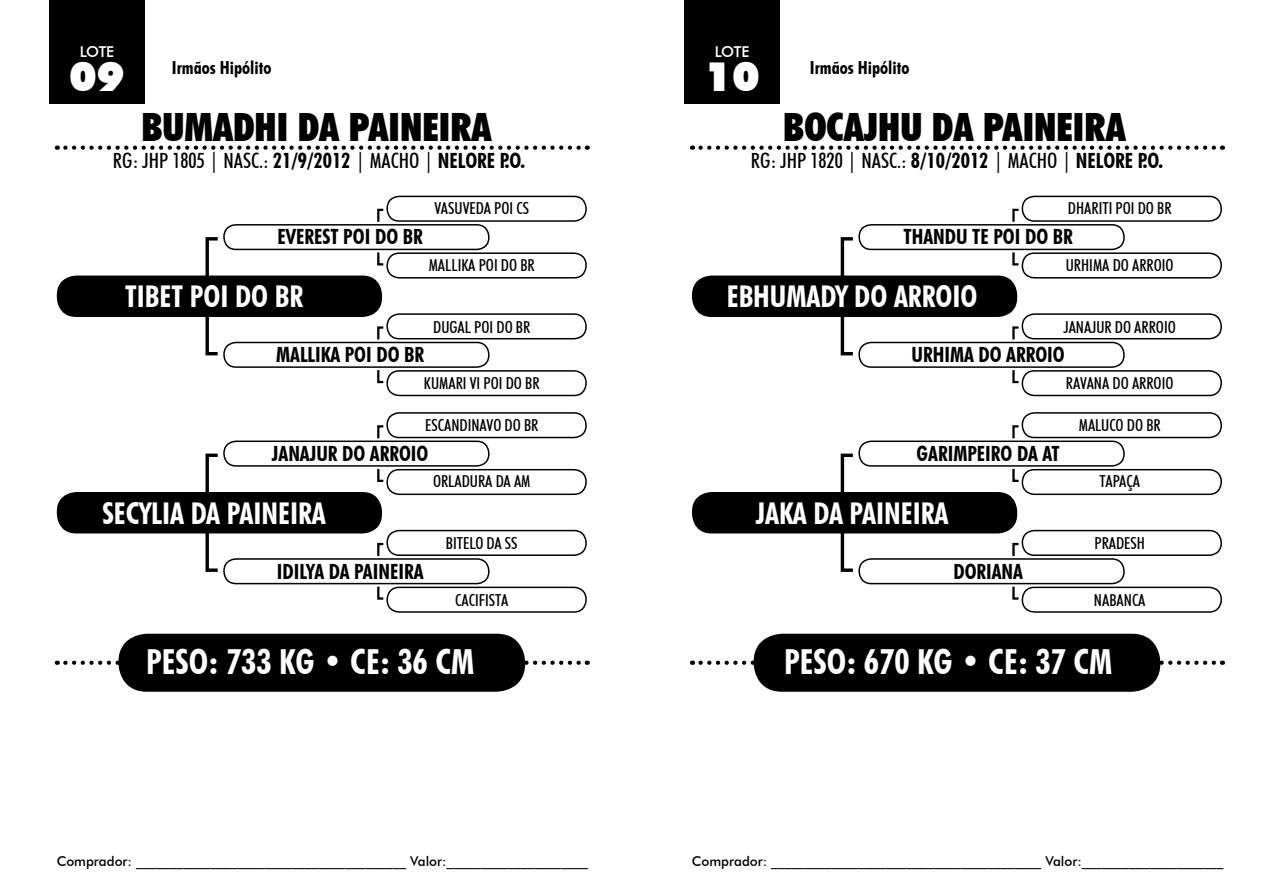
<style>
.page{position:relative;width:1276px;height:893px;background:#fff}
.page>*{position:absolute;margin:0;border:0;box-sizing:border-box;transform-origin:0 0}
.t1{font:900 40.5px "Futura BT";color:#fff}
.t2{font:900 condensed 39px "Futura BT";color:#000}
.t3{font:700 condensed 34.5px "Futura BT";color:#fff}
.t4{font:700 condensed 30px "Futura BT";color:#fff}
.t5{font:700 condensed 21px "Futura BT";color:#000}
.t6{font:500 condensed 21px "Futura BT";color:#000}
.t7{font:700 condensed 18px "Futura BT";color:#000}
.t8{font:500 condensed 16.5px "Futura BT";color:#000}
.t9{font:500 15px "Futura BT";color:#fff}
.t10{font:500 13.5px "Futura BT";color:#000}
.s1{font-weight:700}
</style>
<div class="page">
<svg style="left:65px;top:661px;width:523px;height:4px"></svg>
<div style="left:118px;top:634px;width:407px;height:58px;background:#000;border-radius:29px"></div>
<div style="left:57px;top:276px;width:325px;height:41px;background:#000;border-radius:20px"></div>
<div style="left:57px;top:492px;width:325px;height:41px;background:#000;border-radius:20px"></div>
<svg style="left:204px;top:237px;width:17px;height:39px"></svg>
<svg style="left:205px;top:453px;width:13px;height:39px"></svg>
<svg style="left:205px;top:317px;width:13px;height:39px"></svg>
<svg style="left:204px;top:533px;width:17px;height:39px"></svg>
<div style="left:223px;top:224px;width:266px;height:26px;border:2px solid #000;border-radius:12px"></div>
<div style="left:386px;top:196px;width:201px;height:26px;border:2px solid #000;border-radius:12px"></div>
<svg style="left:377px;top:208px;width:7px;height:14px"></svg>
<div style="left:386px;top:252px;width:201px;height:27px;border:2px solid #000;border-radius:12px"></div>
<svg style="left:376px;top:250px;width:9px;height:16px"></svg>
<div style="left:223px;top:441px;width:266px;height:26px;border:2px solid #000;border-radius:12px"></div>
<div style="left:386px;top:412px;width:201px;height:26px;border:2px solid #000;border-radius:12px"></div>
<svg style="left:376px;top:425px;width:9px;height:16px"></svg>
<div style="left:386px;top:469px;width:201px;height:26px;border:2px solid #000;border-radius:12px"></div>
<svg style="left:377px;top:468px;width:7px;height:14px"></svg>
<div style="left:223px;top:342px;width:266px;height:26px;border:2px solid #000;border-radius:12px"></div>
<div style="left:386px;top:313px;width:201px;height:26px;border:2px solid #000;border-radius:12px"></div>
<svg style="left:376px;top:326px;width:9px;height:16px"></svg>
<div style="left:386px;top:370px;width:201px;height:26px;border:2px solid #000;border-radius:12px"></div>
<svg style="left:377px;top:370px;width:7px;height:14px"></svg>
<div style="left:223px;top:558px;width:266px;height:26px;border:2px solid #000;border-radius:12px"></div>
<div style="left:386px;top:530px;width:201px;height:26px;border:2px solid #000;border-radius:12px"></div>
<svg style="left:377px;top:542px;width:7px;height:14px"></svg>
<div style="left:386px;top:587px;width:201px;height:26px;border:2px solid #000;border-radius:12px"></div>
<svg style="left:376px;top:584px;width:9px;height:16px"></svg>
<div style="left:49px;top:0;width:96px;height:104px;background:#000"></div>
<svg style="left:65px;top:146px;width:523px;height:4px"></svg>
<svg style="left:700px;top:661px;width:523px;height:4px"></svg>
<div style="left:753px;top:634px;width:407px;height:58px;background:#000;border-radius:29px"></div>
<div style="left:692px;top:276px;width:325px;height:41px;background:#000;border-radius:20px"></div>
<div style="left:692px;top:492px;width:325px;height:41px;background:#000;border-radius:20px"></div>
<svg style="left:839px;top:237px;width:17px;height:39px"></svg>
<svg style="left:840px;top:453px;width:13px;height:39px"></svg>
<svg style="left:840px;top:317px;width:13px;height:39px"></svg>
<svg style="left:839px;top:533px;width:17px;height:39px"></svg>
<div style="left:858px;top:224px;width:266px;height:26px;border:2px solid #000;border-radius:12px"></div>
<div style="left:1021px;top:196px;width:201px;height:26px;border:2px solid #000;border-radius:12px"></div>
<svg style="left:1012px;top:208px;width:7px;height:14px"></svg>
<div style="left:1021px;top:252px;width:201px;height:27px;border:2px solid #000;border-radius:12px"></div>
<svg style="left:1011px;top:250px;width:9px;height:16px"></svg>
<div style="left:858px;top:441px;width:266px;height:26px;border:2px solid #000;border-radius:12px"></div>
<div style="left:1021px;top:412px;width:201px;height:26px;border:2px solid #000;border-radius:12px"></div>
<svg style="left:1011px;top:425px;width:9px;height:16px"></svg>
<div style="left:1021px;top:469px;width:201px;height:26px;border:2px solid #000;border-radius:12px"></div>
<svg style="left:1012px;top:468px;width:7px;height:14px"></svg>
<div style="left:858px;top:342px;width:266px;height:26px;border:2px solid #000;border-radius:12px"></div>
<div style="left:1021px;top:313px;width:201px;height:26px;border:2px solid #000;border-radius:12px"></div>
<svg style="left:1011px;top:326px;width:9px;height:16px"></svg>
<div style="left:1021px;top:370px;width:201px;height:26px;border:2px solid #000;border-radius:12px"></div>
<svg style="left:1012px;top:370px;width:7px;height:14px"></svg>
<div style="left:858px;top:558px;width:266px;height:26px;border:2px solid #000;border-radius:12px"></div>
<div style="left:1021px;top:530px;width:201px;height:26px;border:2px solid #000;border-radius:12px"></div>
<svg style="left:1012px;top:542px;width:7px;height:14px"></svg>
<div style="left:1021px;top:587px;width:201px;height:26px;border:2px solid #000;border-radius:12px"></div>
<svg style="left:1011px;top:584px;width:9px;height:16px"></svg>
<div style="left:684px;top:0;width:96px;height:104px;background:#000"></div>
<svg style="left:700px;top:146px;width:523px;height:4px"></svg>
<p class="t9" style="left:80px;top:42px;width:34px">Lote</p>
<h1 class="t1" style="left:69px;top:52px;width:57px">09</h1>
<p class="t7" style="left:172px;top:57px;width:101px">Irmãos Hipólito</p>
<h2 class="t2" style="left:141px;top:103px;width:227px">BUMADHI DA PAIN</h2>
<h2 class="t2" style="left:422px;top:103px;width:72px">EIRA</h2>
<p class="t9" style="left:715px;top:42px;width:34px">Lote</p>
<h1 class="t1" style="left:704px;top:52px;width:57px">10</h1>
<p class="t7" style="left:810px;top:57px;width:101px">Irmãos Hipólito</p>
<h2 class="t2" style="left:783px;top:103px;width:21px">BOCA</h2>
<h2 class="t2" style="left:864px;top:103px;width:138px">JHU DA PAIN</h2>
<h2 class="t2" style="left:1056px;top:103px;width:72px">EIRA</h2>
<p class="t6" style="left:113px;top:148px;width:414px">RG: JHP 1805 | NASC.: <span class="s1">21/9/2012</span> | MACHO | <span class="s1">NELORE P.O.</span></p>
<p class="t6" style="left:751px;top:148px;width:414px">RG: JHP 1820 | NASC.: <span class="s1">8/10/2012</span> | MACHO | <span class="s1">NELORE P.O.</span></p>
<p class="t8" style="left:434px;top:198px;width:96px">VASUVEDA POI CS</p>
<p class="t8" style="left:1068px;top:198px;width:105px">DHARITI POI DO BR</p>
<p class="t5" style="left:278px;top:224px;width:147px">EVEREST POI DO BR</p>
<p class="t5" style="left:903px;top:224px;width:171px">THANDU TE POI DO BR</p>
<p class="t8" style="left:429px;top:255px;width:107px">MALLIKA POI DO BR</p>
<p class="t8" style="left:1066px;top:255px;width:108px">URHIMA DO ARROIO</p>
<h3 class="t4" style="left:125px;top:278px;width:179px">TIBET POI DO BR</h3>
<h3 class="t4" style="left:727px;top:278px;width:252px">EBHUMADY DO ARROIO</h3>
<p class="t8" style="left:433px;top:317px;width:99px">DUGAL POI DO BR</p>
<p class="t8" style="left:1063px;top:317px;width:112px">JANAJUR DO ARROIO</p>
<p class="t5" style="left:276px;top:342px;width:149px">MALLIKA POI DO BR</p>
<p class="t5" style="left:911px;top:342px;width:155px">URHIMA DO ARROIO</p>
<p class="t8" style="left:424px;top:374px;width:117px">KUMARI VI POI DO BR</p>
<p class="t8" style="left:1066px;top:374px;width:108px">RAVANA DO ARROIO</p>
<p class="t8" style="left:425px;top:415px;width:115px">ESCANDINAVO DO BR</p>
<p class="t8" style="left:1078px;top:415px;width:83px">MALUCO DO BR</p>
<p class="t5" style="left:272px;top:441px;width:158px">JANAJUR DO ARROIO</p>
<p class="t5" style="left:916px;top:441px;width:145px">GARIMPEIRO DA AT</p>
<p class="t8" style="left:433px;top:472px;width:99px">ORLADURA DA AM</p>
<p class="t8" style="left:1099px;top:472px;width:42px">TAPAÇA</p>
<h3 class="t4" style="left:102px;top:495px;width:225px">SECYLIA DA PAINEIRA</h3>
<h3 class="t4" style="left:755px;top:495px;width:194px">JAKA DA PAINEIRA</h3>
<p class="t8" style="left:446px;top:533px;width:73px">BITELO DA SS</p>
<p class="t8" style="left:1094px;top:533px;width:50px">PRADESH</p>
<p class="t5" style="left:277px;top:558px;width:148px">IDILYA DA PAINEIRA</p>
<p class="t5" style="left:953px;top:558px;width:71px">DORIANA</p>
<p class="t8" style="left:455px;top:590px;width:55px">CACIFISTA</p>
<p class="t8" style="left:1094px;top:590px;width:53px">NABANCA</p>
<h3 class="t3" style="left:146px;top:641px;width:329px">Peso: 733 Kg • CE: 36 cm</h3>
<h3 class="t3" style="left:784px;top:641px;width:329px">Peso: 670 Kg • CE: 37 cm</h3>
<p class="t10" style="left:57px;top:853px;width:533px">Comprador: ________________________________________ Valor:_____________________</p>
<p class="t10" style="left:692px;top:853px;width:533px">Comprador: ________________________________________ Valor:_____________________</p>
</div>
